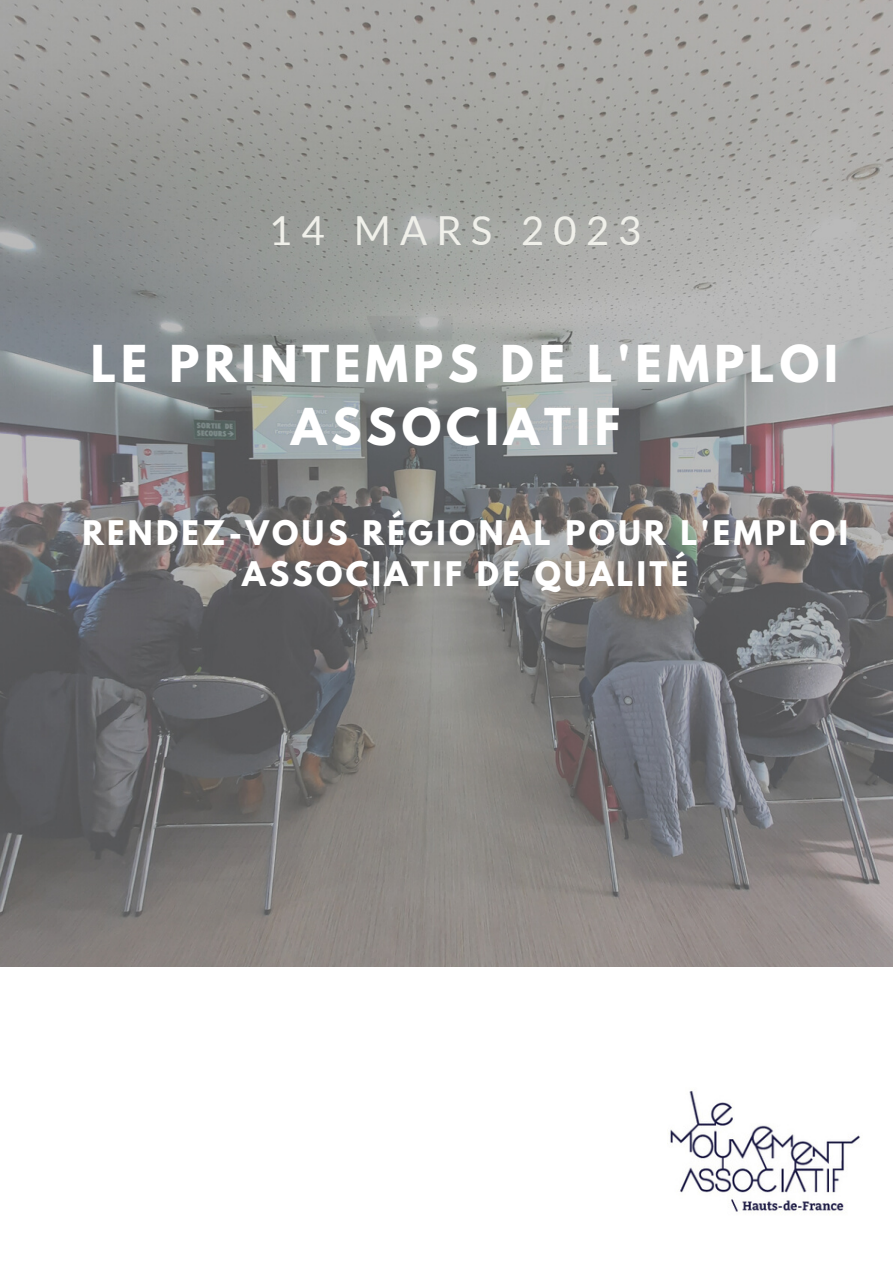
<style>
.page{position:relative;width:893px;height:1264px;background:#fff}
.page>*{position:absolute;margin:0;border:0;box-sizing:border-box;transform-origin:0 0}
.t1{font:700 45px/63px "League Spartan";letter-spacing:.11em;color:#fff;text-align:center}
.t2{font:40.05px "Lato";letter-spacing:.23em;color:#f0f0ea}
.t3{font:700 30px/41.5px "League Spartan";letter-spacing:.11em;color:#fff;text-align:center}
</style>
<div class="page">
<img style="left:0;top:0;width:892px;height:966px">
<img style="left:667px;top:1090px;width:193px;height:124px">
<p class="t2" style="left:269px;top:205px;width:374px">14 MARS 2023</p>
<p class="t1" style="left:91px;top:338px;width:748px">LE PRINTEMPS DE L'EMPLOI<br>ASSOCIATIF</p>
<p class="t3" style="left:82px;top:516px;width:767px">RENDEZ-VOUS RÉGIONAL POUR L'EMPLOI<br>ASSOCIATIF DE QUALITÉ</p>
</div>
